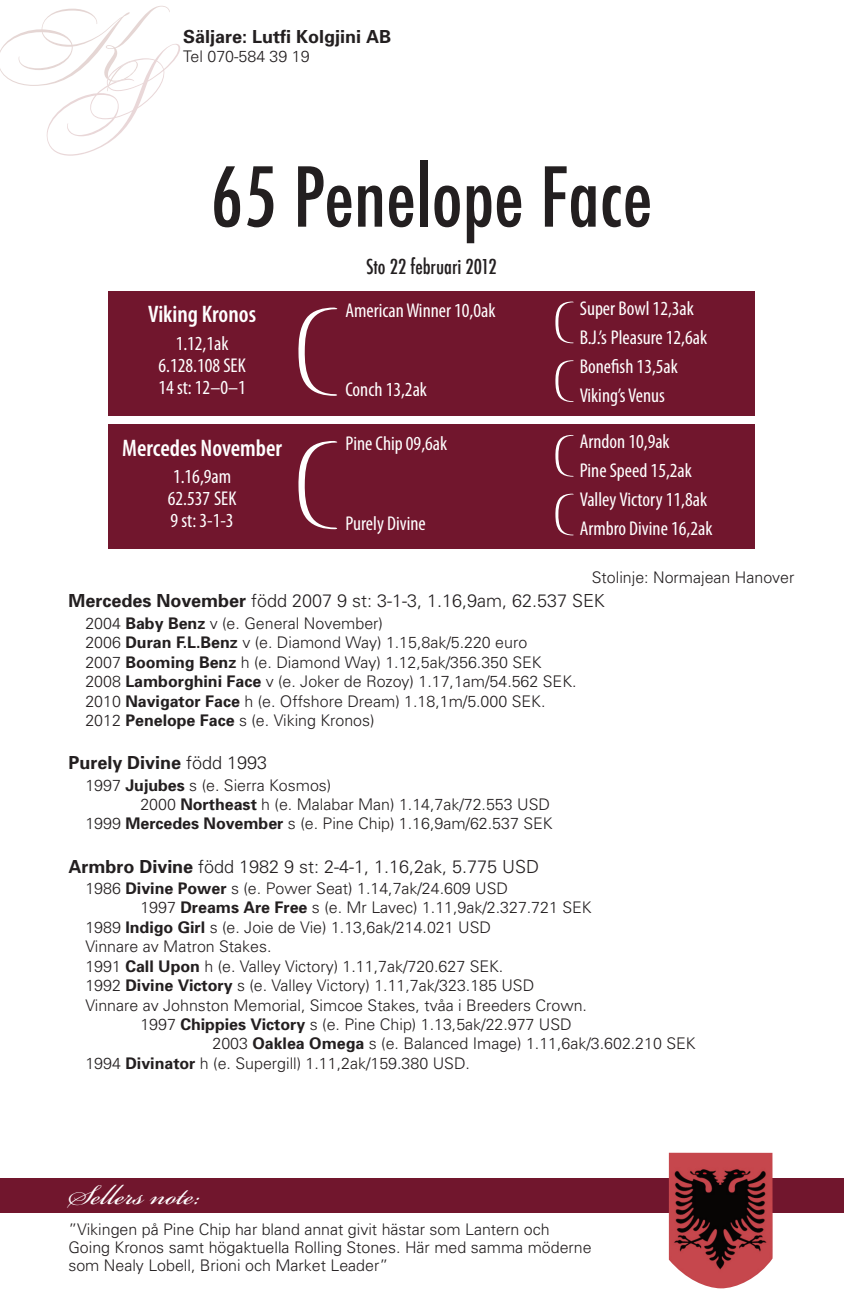
<style>
.page{position:relative;width:844px;height:1311px;background:#fff}
.page>*{position:absolute;margin:0;border:0;box-sizing:border-box;transform-origin:0 0}
.t1{font:500 condensed 80px "Futura";color:#231f20}
.t2{font:44px "Bickham Script Std";color:#fff}
.t3{font:600 condensed 24px "Myriad Pro";color:#fff}
.t4{font:condensed 20px/29px "Myriad Pro";color:#fff}
.t5{font:500 condensed 20px "Futura";color:#231f20}
.t6{font:300 18px "Univers";color:#231f20}
.t7{font:700 18px "Univers";color:#231f20}
.t8{font:300 16px/19.4px "Univers";color:#231f20}
.s1{font-weight:700}
.s2{font-weight:300}
</style>
<div class="page">
<div style="left:0;top:1178px;width:844px;height:34px;background:#71162d"></div>
<div style="left:108px;top:424px;width:646px;height:125px;background:#71162d"></div>
<svg style="left:298px;top:441px;width:39px;height:88px"></svg>
<svg style="left:555px;top:435px;width:18px;height:41px"></svg>
<svg style="left:555px;top:493px;width:18px;height:42px"></svg>
<div style="left:108px;top:291px;width:646px;height:124px;background:#71162d"></div>
<svg style="left:298px;top:307px;width:39px;height:89px"></svg>
<svg style="left:555px;top:301px;width:18px;height:42px"></svg>
<svg style="left:555px;top:360px;width:18px;height:42px"></svg>
<img style="left:669px;top:1152px;width:103px;height:136px">
<svg style="left:0;top:6px;width:180px;height:150px"></svg>
<p class="t7" style="left:183px;top:30px;width:209px">Säljare: Lutfi Kolgjini AB</p>
<p class="t8" style="left:183px;top:48px;width:128px">Tel 070-584 39 19</p>
<p class="t1" style="left:210px;top:148px;width:443px">65 Penelope Face</p>
<p class="t5" style="left:366px;top:254px;width:132px">Sto 22 februari 2012</p>
<p class="t3" style="left:148px;top:306px;width:109px">Viking Kronos</p>
<p class="t4" style="left:158px;top:334px;width:89px;line-height:22px;text-align:center">1.12,1ak<br>6.128.108 SEK<br>14 st: 12–0–1</p>
<p class="t3" style="left:122px;top:439px;width:161px">Mercedes November</p>
<p class="t4" style="left:168px;top:467px;width:70px;line-height:22px">1.16,9am<br>62.537 SEK<br>9 st: 3-1-3</p>
<p class="t4" style="left:345px;top:297px;width:152px">AmericanWinner 10,0ak</p>
<p class="t4" style="left:345px;top:377px;width:83px">Conch 13,2ak</p>
<p class="t4" style="left:345px;top:430px;width:103px">Pine Chip 09,6ak</p>
<p class="t4" style="left:345px;top:510px;width:82px">Purely Divine</p>
<p class="t4" style="left:579px;top:295px;width:129px">Super Bowl 12,3ak<br>B.J.’s Pleasure 12,6ak<br>Bonefish 13,5ak<br>Viking’s Venus</p>
<p class="t4" style="left:579px;top:428px;width:134px">Arndon 10,9ak<br>Pine Speed 15,2ak<br>Valley Victory 11,8ak<br>Armbro Divine 16,2ak</p>
<p class="t8" style="left:592px;top:569px;width:204px">Stolinje: Normajean Hanover</p>
<p class="t6" style="left:68px;top:594px;width:538px"><span class="s1">Mercedes November</span> född 2007 9 st: 3-1-3, 1.16,9am, 62.537 SEK</p>
<p class="t8" style="left:85px;top:614px;width:492px">2004 <span class="s1">Baby Benz</span> v (e. General November)<br>2006 <span class="s1">Duran F.L.Benz</span> v (e. Diamond Way) 1.15,8ak/5.220 euro<br>2007 <span class="s1">Booming Benz</span> h (e. Diamond Way) 1.12,5ak/356.350 SEK 2008 <span class="s1">Lamborghini Face</span> v (e. Joker de Rozoy) 1.17,1am/54.562 SEK.<br>2010 <span class="s1">Navigator Face</span> h (e. Offshore Dream) 1.18,1m/5.000 SEK.<br>2012 <span class="s1">Penelope Face</span> s (e. Viking Kronos)</p>
<p class="t7" style="left:68px;top:756px;width:200px">Purely Divine <span class="s2">född 1993</span></p>
<p class="t8" style="left:85px;top:776px;width:247px">1997 <span class="s1">Jujubes</span> s (e. Sierra Kosmos)</p>
<p class="t8" style="left:140px;top:795px;width:411px">2000 <span class="s1">Northeast</span> h (e. Malabar Man) 1.14,7ak/72.553 USD</p>
<p class="t8" style="left:85px;top:815px;width:469px">1999 <span class="s1">Mercedes November</span> s (e. Pine Chip) 1.16,9am/62.537 SEK</p>
<p class="t6" style="left:68px;top:859px;width:472px"><span class="s1">Armbro Divine</span> född 1982 9 st: 2-4-1, 1.16,2ak, 5.775 USD</p>
<p class="t8" style="left:85px;top:879px;width:424px">1986 <span class="s1">Divine Power</span> s (e. Power Seat) 1.14,7ak/24.609 USD</p>
<p class="t8" style="left:140px;top:899px;width:453px">1997 <span class="s1">Dreams Are Free</span> s (e. Mr Lavec) 1.11,9ak/2.327.721 SEK</p>
<p class="t8" style="left:85px;top:918px;width:407px">1989 <span class="s1">Indigo Girl</span> s (e. Joie de Vie) 1.13,6ak/214.021 USD</p>
<p class="t8" style="left:85px;top:938px;width:188px">Vinnare av Matron Stakes.</p>
<p class="t8" style="left:85px;top:957px;width:419px">1991 <span class="s1">Call Upon</span> h (e. Valley Victory) 1.11,7ak/720.627 SEK.</p>
<p class="t8" style="left:85px;top:976px;width:450px">1992 <span class="s1">Divine Victory</span> s (e. Valley Victory) 1.11,7ak/323.185 USD</p>
<p class="t8" style="left:85px;top:996px;width:503px">Vinnare av Johnston Memorial, Simcoe Stakes, tvåa i Breeders Crown.</p>
<p class="t8" style="left:140px;top:1015px;width:433px">1997 <span class="s1">Chippies Victory</span> s (e. Pine Chip) 1.13,5ak/22.977 USD</p>
<p class="t8" style="left:212px;top:1035px;width:485px">2003 <span class="s1">Oaklea Omega</span> s (e. Balanced Image) 1.11,6ak/3.602.210 SEK</p>
<p class="t8" style="left:85px;top:1054px;width:386px">1994 <span class="s1">Divinator</span> h (e. Supergill) 1.11,2ak/159.380 USD.</p>
<p class="t2" style="left:68px;top:1162px;width:134px">Sellersnote:</p>
<p class="t8" style="left:68px;top:1220px;width:525px;line-height:18.4px">”Vikingen på Pine Chip har bland annat givit hästar som Lantern och<br>Going Kronos samt högaktuella Rolling Stones. Här med samma möderne som Nealy Lobell, Brioni och Market Leader”</p>
</div>
